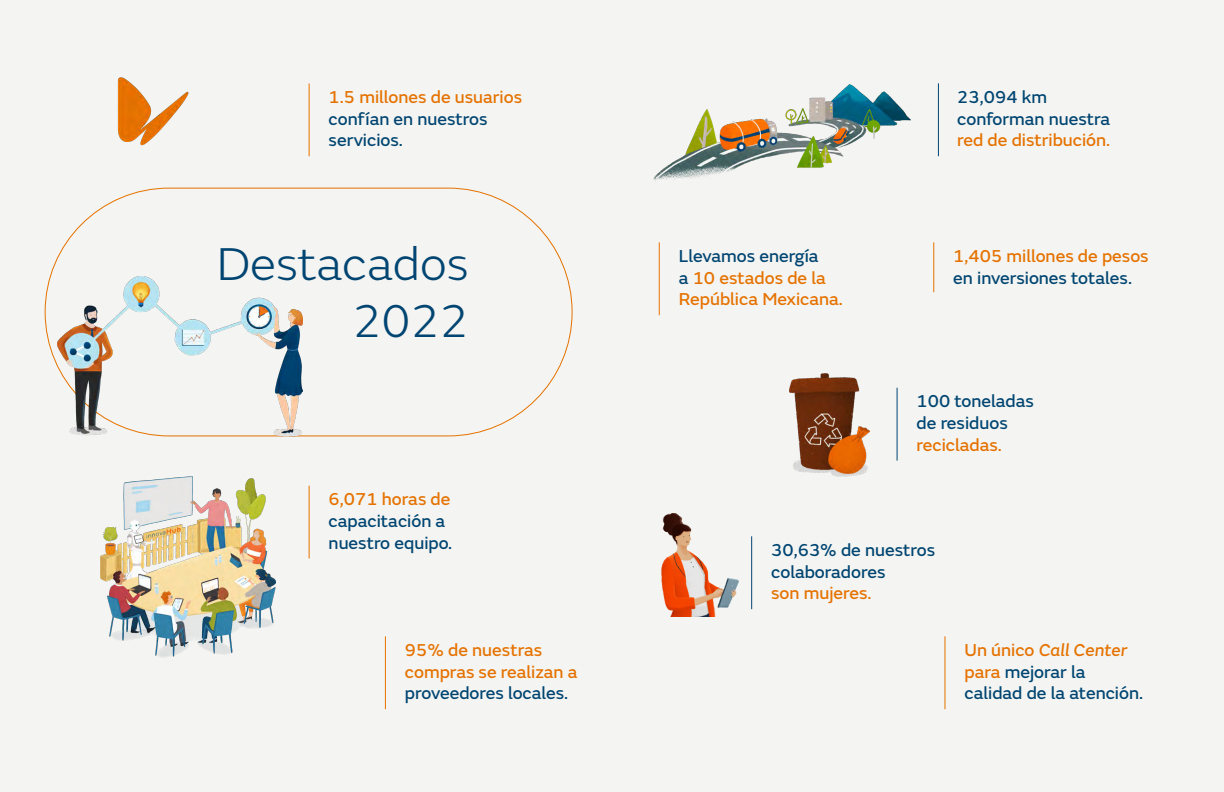
<style>
.page{position:relative;width:1224px;height:792px;background:#f4f4f2}
.page>*{position:absolute;margin:0;border:0;box-sizing:border-box;transform-origin:0 0}
.t1{font:300 48px/57.6px "FS Emeric";color:#004571;text-align:right}
.t2{font:18px/21.6px "FS Emeric Core";color:#004571}
.t3{font:18px/21.6px "FS Emeric Core";color:#e57200}
.s1{color:#004571}
.s2{color:#e57200}
.s3{font-style:italic;color:#e57200}
</style>
<div class="page">
<img style="left:117px;top:77px;width:72px;height:69px">
<hr style="left:933px;top:242px;width:1px;height:50px;background:#e57200">
<hr style="left:309px;top:83px;width:1px;height:73px;background:#e57200">
<hr style="left:938px;top:83px;width:1px;height:73px;background:#004571">
<hr style="left:944px;top:636px;width:1px;height:73px;background:#e57200">
<hr style="left:309px;top:486px;width:1px;height:72px;background:#e57200">
<hr style="left:659px;top:242px;width:1px;height:73px;background:#e57200">
<hr style="left:385px;top:636px;width:1px;height:73px;background:#e57200">
<hr style="left:897px;top:388px;width:1px;height:73px;background:#004571">
<img style="left:789px;top:373px;width:80px;height:104px">
<hr style="left:751px;top:536px;width:1px;height:73px;background:#004571">
<img style="left:661px;top:513px;width:77px;height:103px">
<img style="left:654px;top:84px;width:256px;height:97px">
<img style="left:101px;top:477px;width:174px;height:180px">
<img style="left:57px;top:276px;width:245px;height:160px">
<p class="t3" style="left:329px;top:85px;width:195px">1.5 millones de usuarios</p>
<p class="t2" style="left:329px;top:107px;width:160px">confían en nuestros servicios.</p>
<h1 class="t1" style="left:217px;top:233px;width:253px">Destacados<br>2022</h1>
<p class="t3" style="left:329px;top:487px;width:123px">6,071 horas de</p>
<p class="t2" style="left:329px;top:509px;width:125px">capacitación a nuestro equipo.</p>
<p class="t3" style="left:405px;top:638px;width:174px">95% de nuestras compras se realizan a</p>
<p class="t2" style="left:405px;top:681px;width:165px">proveedores locales.</p>
<p class="t3" style="left:679px;top:244px;width:166px"><span class="s1">Llevamos energía<br>a</span> 10 estados de la<br>República Mexicana.</p>
<p class="t2" style="left:957px;top:85px;width:154px">23,094 km conforman nuestra</p>
<p class="t3" style="left:957px;top:128px;width:155px">red de distribución.</p>
<p class="t3" style="left:953px;top:244px;width:197px">1,405 millones de pesos</p>
<p class="t2" style="left:953px;top:266px;width:180px">en inversiones totales.</p>
<p class="t2" style="left:917px;top:390px;width:119px">100 toneladas de residuos</p>
<p class="t3" style="left:917px;top:433px;width:87px">recicladas.</p>
<p class="t2" style="left:771px;top:538px;width:165px">30,63% de nuestros colaboradores</p>
<p class="t3" style="left:771px;top:581px;width:102px">son mujeres.</p>
<p class="t2" style="left:965px;top:638px;width:180px"><span class="s2">Un único</span> <span class="s3">Call Center </span><span class="s2">para</span> mejorar la calidad de la atención.</p>
</div>
